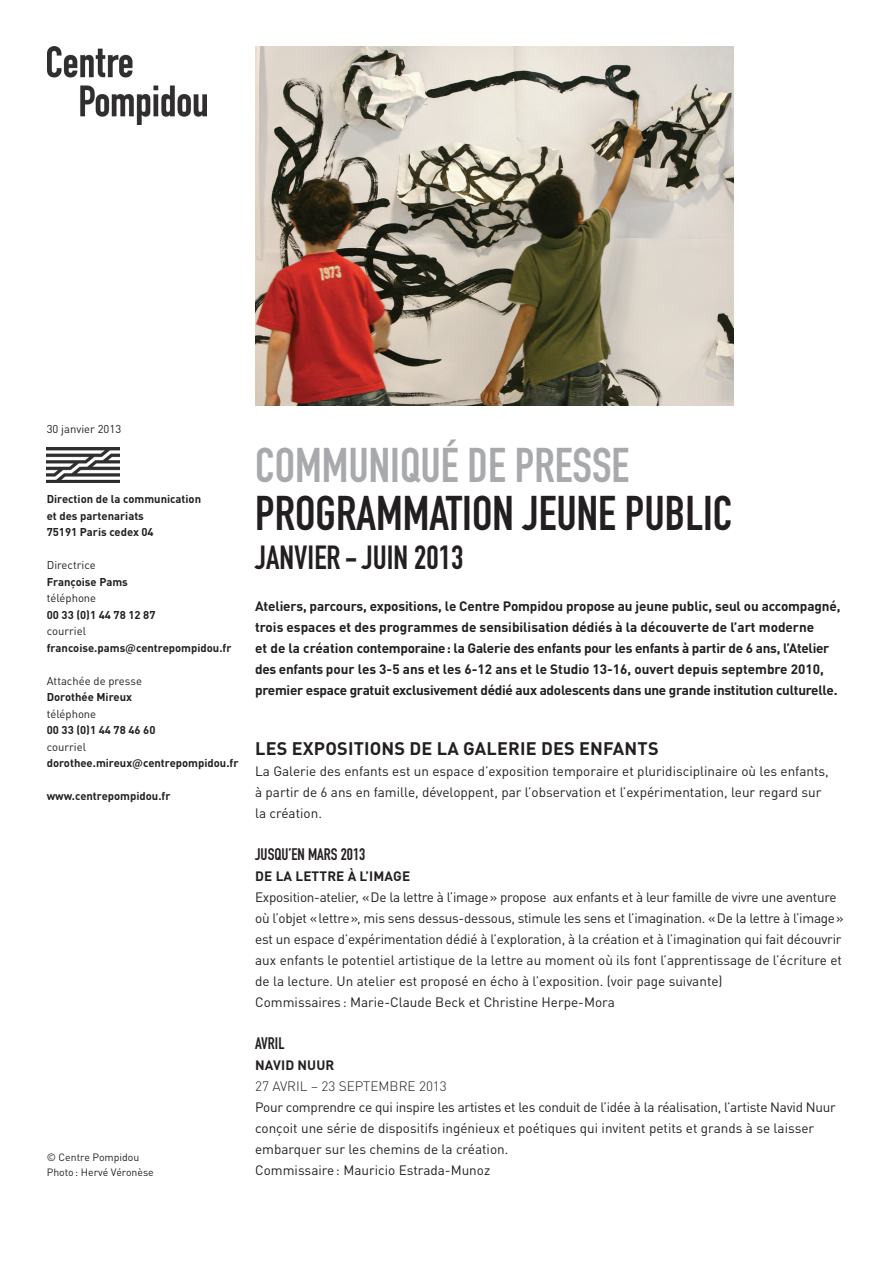
<style>
.page{position:relative;width:893px;height:1263px;background:#fff}
.page>*{position:absolute;margin:0;border:0;box-sizing:border-box;transform-origin:0 0}
.t1{font:48px "DIN Engschrift Std";color:#231f20}
.t2{font:48px "DIN Engschrift Std";color:#a8a9ad}
.t3{font:33px "DIN Engschrift Std";color:#231f20}
.t4{font:700 18px "DINOT";letter-spacing:.01em;color:#231f20}
.t5{font:16.5px "DIN Engschrift Std";color:#231f20}
.t6{font:13.5px/21px "DINOT";color:#231f20}
.t7{font:700 13.5px/21px "DINOT";letter-spacing:-.01em;color:#231f20}
.t8{font:300 13.5px "DINOT";color:#231f20}
.t9{font:700 11.25px/16.5px "DINOT";color:#231f20}
.t10{font:11.25px "DINOT";color:#231f20}
.t11{font:10.5px/15px "DINOT";color:#231f20}
.s1{font-weight:400}
.s2{font-weight:500}
</style>
<div class="page">
<img style="left:47px;top:448px;width:72px;height:34px">
<img style="left:47px;top:47px;width:159px;height:78px">
<img style="left:255px;top:47px;width:478px;height:358px">
<p class="t10" style="left:47px;top:422px;width:76px">30 janvier 2013</p>
<p class="t9" style="left:47px;top:491px;width:156px">Direction de la communication et des partenariats<br>75191 Paris cedex 04</p>
<p class="t10" style="left:47px;top:558px;width:50px">Directrice</p>
<p class="t9" style="left:47px;top:573px;width:83px">Françoise Pams</p>
<p class="t10" style="left:47px;top:591px;width:51px">téléphone</p>
<p class="t9" style="left:47px;top:606px;width:110px">00 33 (0)1 44 78 12 87</p>
<p class="t9" style="left:47px;top:623px;width:186px"><span class="s1">courriel </span>francoise.pams<span class="s2">@</span>centrepompidou.fr</p>
<p class="t10" style="left:47px;top:674px;width:97px">Attachée de presse</p>
<p class="t9" style="left:47px;top:689px;width:87px">Dorothée Mireux</p>
<p class="t10" style="left:47px;top:707px;width:51px">téléphone</p>
<p class="t9" style="left:47px;top:722px;width:110px">00 33 (0)1 44 78 46 60</p>
<p class="t9" style="left:47px;top:738px;width:193px"><span class="s1">courriel </span>dorothee.mireux<span class="s2">@</span>centrepompidou.fr</p>
<p class="t9" style="left:47px;top:788px;width:125px">www.centrepompidou.fr</p>
<p class="t11" style="left:47px;top:1149px;width:109px">© Centre Pompidou<br>Photo: Hervé Véronèse</p>
<h1 class="t2" style="left:255px;top:437px;width:376px">COMMUNIQUÉ DE PRESSE</h1>
<h1 class="t1" style="left:255px;top:485px;width:304px">PRO GRAMMATION JEUNE</h1>
<h1 class="t1" style="left:625px;top:485px;width:92px">PUBLIC</h1>
<h2 class="t3" style="left:255px;top:538px;width:210px">JANVIER -JUIN 2013</h2>
<p class="t7" style="left:255px;top:595px;width:587px">Ateliers, parcours, expositions, le Centre Pompidou propose au jeune public, seul ou accompagné, trois espaces et des programmes de sensibilisation dédiés à la découverte de l’art moderne<br>et de la création contemporaine: la Galerie des enfants pour les enfants à partir de 6 ans, l’Atelier des enfants pour les 3-5 ans et les 6-12 ans et le Studio 13-16, ouvert depuis septembre 2010, premier espace gratuit exclusivement dédié aux adolescents dans une grande institution culturelle.</p>
<h3 class="t4" style="left:255px;top:736px;width:405px">les expositions de la GALE RIE DES EN FANTS</h3>
<p class="t6" style="left:255px;top:760px;width:575px">La Galerie des enfants est un espace d’exposition temporaire et pluridisciplinaire où les enfants, à partir de 6 ans en famille, développent, par l’observation et l’expérimentation, leur regard sur la création.</p>
<p class="t5" style="left:255px;top:844px;width:14px">JUSQU</p>
<p class="t5" style="left:288px;top:844px;width:78px">’EN MARS 2013</p>
<p class="t7" style="left:255px;top:865px;width:49px">DE LA LETT</p>
<p class="t7" style="left:327px;top:865px;width:83px">RE À L’I MAGE</p>
<p class="t6" style="left:255px;top:886px;width:590px">Exposition-atelier, «De la lettre à l’image» propose aux enfants et à leur famille de vivre une aventure où l’objet «lettre», mis sens dessus-dessous, stimule les sens et l’imagination. «De la lettre à l’image» est un espace d’expérimentation dédié à l’exploration, à la création et à l’imagination qui fait découvrir aux enfants le potentiel artistique de la lettre au moment où ils font l’apprentissage de l’écriture et de la lecture. Un atelier est proposé en écho à l’exposition. (voir page suivante)<br>Commissaires : Marie-Claude Beck et Christine Herpe-Mora</p>
<p class="t5" style="left:255px;top:1033px;width:31px">AVRI L</p>
<p class="t7" style="left:255px;top:1054px;width:81px">NAVID NUUR</p>
<p class="t8" style="left:255px;top:1078px;width:193px">27 AVRIL – 23 SEPTEMBRE 2013</p>
<p class="t6" style="left:255px;top:1096px;width:582px">Pour comprendre ce qui inspire les artistes et les conduit de l’idée à la réalisation, l’artiste Navid Nuur conçoit une série de dispositifs ingénieux et poétiques qui invitent petits et grands à se laisser embarquer sur les chemins de la création.<br>Commissaire: Mauricio Estrada-Munoz</p>
</div>
